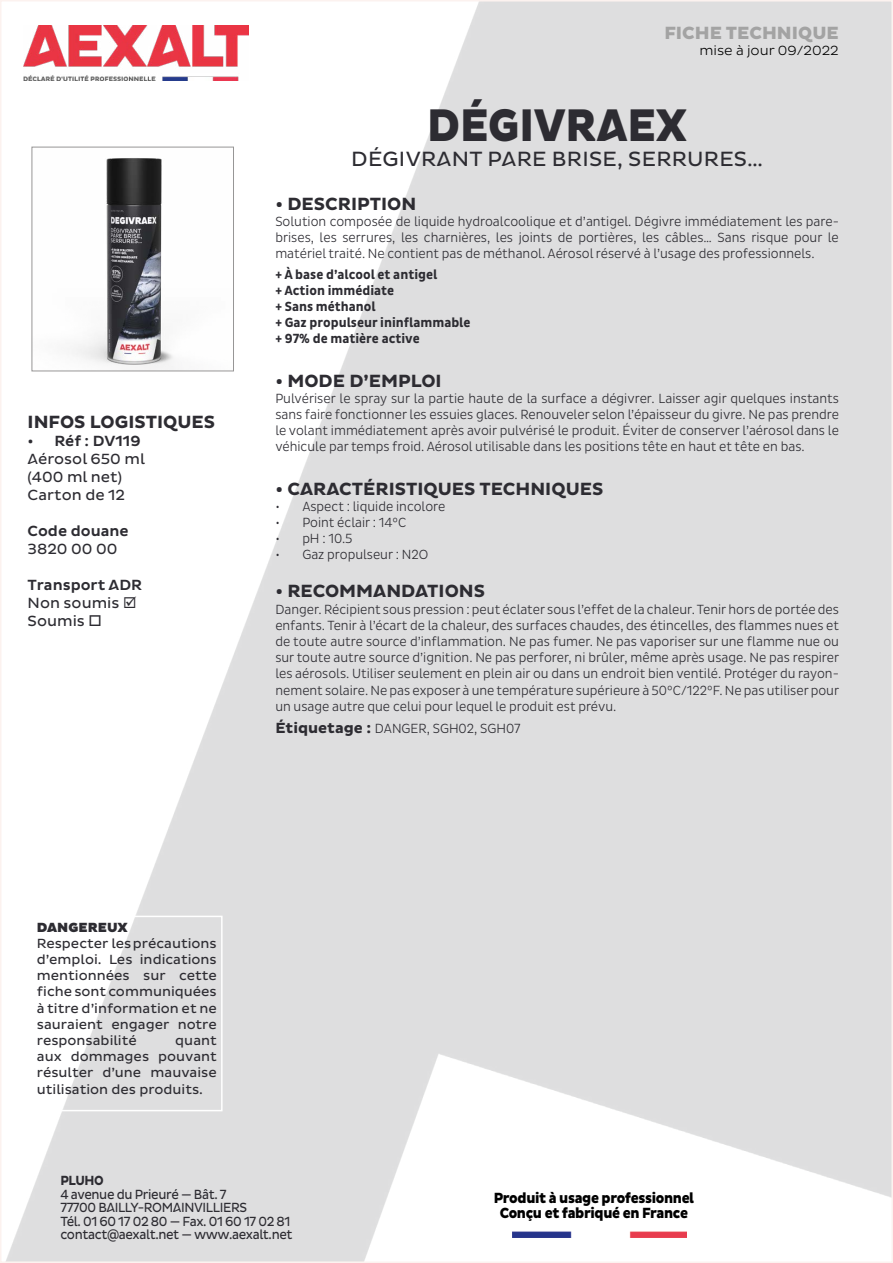
<style>
.page{position:relative;width:893px;height:1263px;background:#fff}
.page>*{position:absolute;margin:0;border:0;box-sizing:border-box;transform-origin:0 0}
.t1{font:46.5px "Aexalt Heavy";color:#2d2c32;scale:.9 1}
.t2{font:21px "Aexalt MS Regular";letter-spacing:.015em;color:#2d2c32}
.t3{font:18px "Aexalt MS Bold";color:#2d2c32}
.t4{font:18px "Aexalt Heavy";color:#a3a3a3}
.t5{font:15px/18px "Aexalt MS Regular";color:#2d2c32}
.t6{font:800 15px/15px "Aexalt";letter-spacing:-.025em;color:#000;text-align:center;scale:.9 1}
.t7{font:15px "Aexalt MS Medium";color:#2d2c32}
.t8{font:300 13.5px/16.2px "Pluto Sans Cond";color:#2d2c32;text-align:justify}
.t9{font:13.5px/16.2px "Aexalt MS Regular";letter-spacing:-.015em;color:#2d2c32;text-align:justify}
.t10{font:13.5px/13.5px "Aexalt MS Regular";letter-spacing:-.015em;color:#2d2c32;scale:.9 1}
.t11{font:700 13.5px/16.2px "Pluto Sans Cond";color:#2d2c32}
.t12{font:13.5px "Aexalt MS Light";color:#000}
.t13{font:13.5px "Aexalt MS Black";color:#2d2c32}
.t14{font:13.5px "Aexalt MS Bold";letter-spacing:-.03em;color:#2d2c32;scale:.9 1}
.s1{font-family:"Pluto Sans";font-weight:700;font-size:15px}
</style>
<div class="page">
<img style="left:6px;top:3px;width:884px;height:1257px">
<img style="left:500px;top:1230px;width:186px;height:7px">
<div style="left:31px;top:916px;width:192px;height:195px;border:2px solid #fff"></div>
<img style="left:23px;top:25px;width:226px;height:55px">
<img style="left:34px;top:149px;width:198px;height:220px">
<div style="left:32px;top:147px;width:202px;height:224px;border:1px solid #979696"></div>
<h3 class="t3" style="left:28px;top:412px;width:189px">INFOS LOGISTIQUES</h3>
<p class="t7" style="left:28px;top:432px;width:115px">• Réf : DV119</p>
<p class="t5" style="left:28px;top:450px;width:119px">Aérosol 650 ml (400 ml net)<br>Carton de 12</p>
<p class="t7" style="left:28px;top:522px;width:103px">Code douane</p>
<p class="t5" style="left:28px;top:540px;width:91px">3820 00 00</p>
<p class="t7" style="left:28px;top:576px;width:116px">Transport ADR</p>
<p class="t5" style="left:28px;top:594px;width:110px">Non soumis ☑<br>Soumis □</p>
<h3 class="t4" style="left:664px;top:22px;width:176px">FICHE TECHNIQUE</h3>
<p class="t12" style="left:699px;top:43px;width:141px">mise à jour 09/2022</p>
<h1 class="t1" style="left:427px;top:99px;width:291px">DÉGIVRAEX</h1>
<h2 class="t2" style="left:351px;top:147px;width:413px">DÉGIVRANT PARE BRISE, SERRURES…</h2>
<h3 class="t3" style="left:275px;top:193px;width:142px">• DESCRIPTION</h3>
<p class="t8" style="left:275px;top:213px;width:565px">Solution composée de liquide hydroalcoolique et d’antigel. Dégivre immédiatement les pare&shy;brises, les serrures, les charnières, les joints de portières, les câbles… Sans risque pour le matériel traité. Ne contient pas de méthanol. Aérosol réservé à l’usage des professionnels.</p>
<p class="t11" style="left:275px;top:266px;width:197px">+ À base d’alcool et antigel<br>+ Action immédiate<br>+ Sans méthanol<br>+ Gaz propulseur ininflammable + 97% de matière active</p>
<h3 class="t3" style="left:275px;top:370px;width:168px">• MODE D’EMPLOI</h3>
<p class="t8" style="left:275px;top:390px;width:565px">Pulvériser le spray sur la partie haute de la surface a dégivrer. Laisser agir quelques instants sans faire fonctionner les essuies glaces. Renouveler selon l’épaisseur du givre. Ne pas prendre le volant immédiatement après avoir pulvérisé le produit. Éviter de conserver l’aérosol dans le véhicule par temps froid. Aérosol utilisable dans les positions tête en haut et tête en bas.</p>
<h3 class="t3" style="left:275px;top:478px;width:329px">• CARACTÉRISTIQUES TECHNIQUES</h3>
<p class="t8" style="left:275px;top:498px;width:172px">• Aspect : liquide incolore</p>
<p class="t8" style="left:275px;top:514px;width:132px">• Point éclair : 14°C</p>
<p class="t8" style="left:275px;top:531px;width:79px">• pH : 10.5</p>
<p class="t8" style="left:275px;top:547px;width:154px">• Gaz propulseur : N2O</p>
<h3 class="t3" style="left:275px;top:581px;width:211px">• RECOMMANDATIONS</h3>
<p class="t8" style="left:275px;top:601px;width:565px">Danger. Récipient sous pression : peut éclater sous l’effet de la chaleur. Tenir hors de portée des enfants. Tenir à l’écart de la chaleur, des surfaces chaudes, des étincelles, des flammes nues et de toute autre source d’inflammation. Ne pas fumer. Ne pas vaporiser sur une flamme nue ou sur toute autre source d’ignition. Ne pas perforer, ni brûler, même après usage. Ne pas respirer les aérosols. Utiliser seulement en plein air ou dans un endroit bien ventilé. Protéger du rayon&shy;nement solaire. Ne pas exposer à une température supérieure à 50°C/122°F. Ne pas utiliser pour un usage autre que celui pour lequel le produit est prévu.</p>
<p class="t8" style="left:275px;top:720px;width:247px"><span class="s1">Étiquetage :</span> DANGER, SGH02, SGH07</p>
<p class="t13" style="left:37px;top:919px;width:92px">DANGEREUX</p>
<p class="t9" style="left:37px;top:935px;width:181px">Respecter les précautions d’emploi. Les indications mentionnées sur cette fiche sont communiquées à titre d’information et ne sauraient engager notre responsabilité</p>
<p class="t9" style="left:37px;top:1032px;width:181px;text-indent:138px">quant aux dommages pouvant résulter d’une mauvaise utilisation des produits.</p>
<p class="t14" style="left:60px;top:1173px;width:50px">PLUHO</p>
<p class="t10" style="left:60px;top:1187px;width:260px">4 avenue du Prieuré — Bât. 7<br>77700 BAILLY-ROMAINVILLIERS<br>Tél. 01 60 17 02 80 — Fax. 01 60 17 02 81 contact@aexalt.net — www.aexalt.net</p>
<p class="t6" style="left:494px;top:1191px;width:224px">Produit à usage professionnel<br>Conçu et fabriqué en France</p>
</div>
